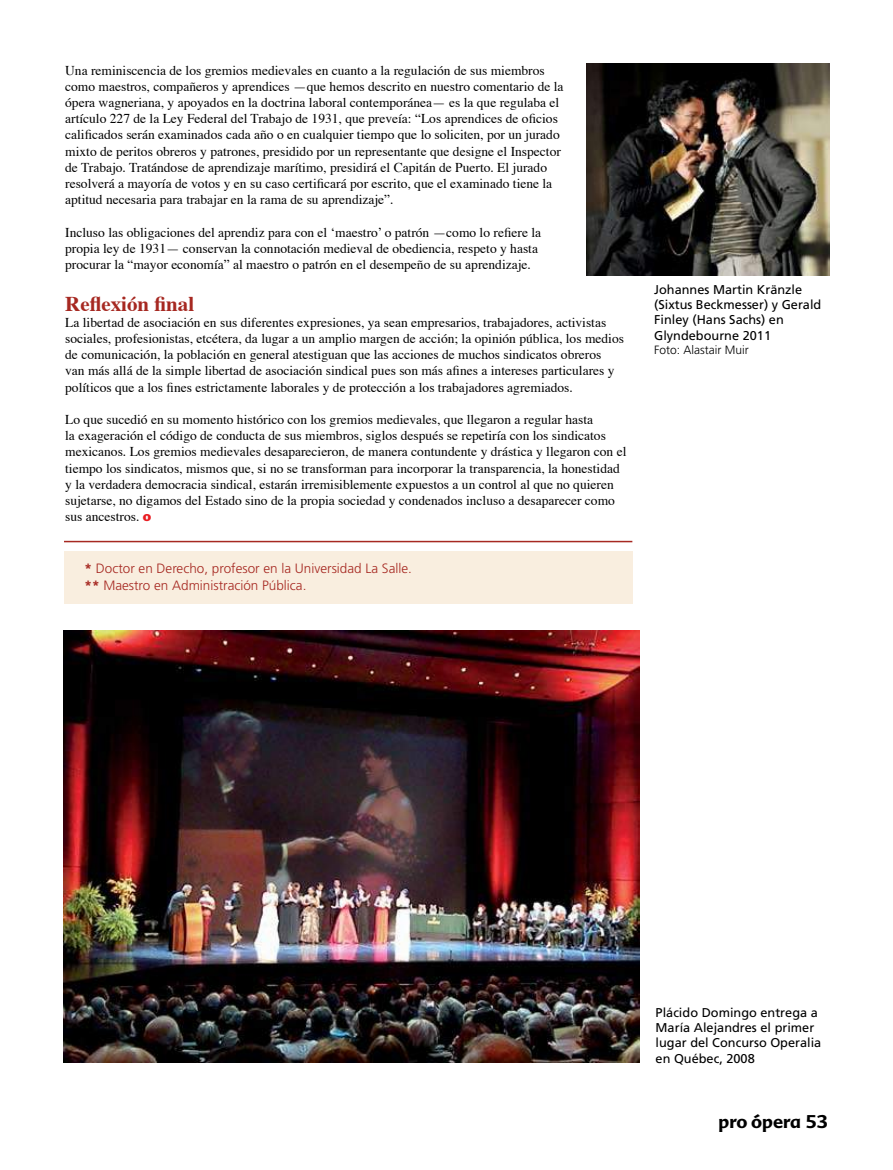
<style>
.page{position:relative;width:893px;height:1170px;background:#fff}
.page>*{position:absolute;margin:0;border:0;box-sizing:border-box;transform-origin:0 0}
.t1{font:700 21px "Times";color:#a62821}
.t2{font:700 18px "Advert";color:#000}
.t3{font:13.5px/16.2px "Times";color:#000}
.t4{font:300 13.5px/16.2px "Frutiger";color:#a62821}
.t5{font:12.75px/15.3px "Frutiger";color:#000}
.t6{font:300 12px "Frutiger";color:#000}
.s1{font-family:"Advert";font-weight:900;color:#e91c22}
.s2{font-weight:700}
</style>
<div class="page">
<div style="left:64px;top:551px;width:568px;height:53px;background:#f9eedf"></div>
<hr style="left:64px;top:540px;width:568px;height:2px;background:#a62821">
<img style="left:586px;top:64px;width:243px;height:211px">
<img style="left:64px;top:630px;width:576px;height:432px">
<p class="t3" style="left:65px;top:61px;width:500px">Una reminiscencia de los gremios medievales en cuanto a la regulación de sus miembros como maestros, compañeros y aprendices —que hemos descrito en nuestro comentario de la ópera wagneriana, y apoyados en la doctrina laboral contemporánea— es la que regulaba el artículo 227 de la Ley Federal del Trabajo de 1931, que preveía: “Los aprendices de oficios calificados serán examinados cada año o en cualquier tiempo que lo soliciten, por un jurado mixto de peritos obreros y patrones, presidido por un representante que designe el Inspector de Trabajo. Tratándose de aprendizaje marítimo, presidirá el Capitán de Puerto. El jurado resolverá a mayoría de votos y en su caso certificará por escrito, que el examinado tiene la aptitud necesaria para trabajar en la rama de su aprendizaje”.</p>
<p class="t3" style="left:65px;top:223px;width:477px">Incluso las obligaciones del aprendiz para con el ‘maestro’ o patrón —como lo refiere la propia ley de 1931— conservan la connotación medieval de obediencia, respeto y hasta procurar la “mayor economía” al maestro o patrón en el desempeño de su aprendizaje.</p>
<h1 class="t1" style="left:65px;top:283px;width:130px">Reflexión final</h1>
<p class="t3" style="left:65px;top:313px;width:560px">La libertad de asociación en sus diferentes expresiones, ya sean empresarios, trabajadores, activistas sociales, profesionistas, etcétera, da lugar a un amplio margen de acción; la opinión pública, los medios de comunicación, la población en general atestiguan que las acciones de muchos sindicatos obreros van más allá de la simple libertad de asociación sindical pues son más afines a intereses particulares y políticos que a los fines estrictamente laborales y de protección a los trabajadores agremiados.</p>
<p class="t3" style="left:65px;top:410px;width:563px">Lo que sucedió en su momento histórico con los gremios medievales, que llegaron a regular hasta<br>la exageración el código de conducta de sus miembros, siglos después se repetiría con los sindicatos mexicanos. Los gremios medievales desaparecieron, de manera contundente y drástica y llegaron con el tiempo los sindicatos, mismos que, si no se transforman para incorporar la transparencia, la honestidad y la verdadera democracia sindical, estarán irremisiblemente expuestos a un control al que no quieren sujetarse, no digamos del Estado sino de la propia sociedad y condenados incluso a desaparecer como sus ancestros. <span class="s1">o</span></p>
<p class="t4" style="left:85px;top:560px;width:329px"><span class="s2">*</span> Doctor en Derecho, profesor en la Universidad La Salle. <span class="s2">**</span> Maestro en Administración Pública.</p>
<p class="t5" style="left:654px;top:281px;width:169px">Johannes Martin Kränzle (Sixtus Beckmesser) y Gerald<br>Finley (Hans Sachs) en<br>Glyndebourne 2011</p>
<p class="t6" style="left:654px;top:343px;width:96px">Foto: Alastair Muir</p>
<p class="t5" style="left:656px;top:1004px;width:167px">Plácido Domingo entrega a<br>María Alejandres el primer lugar del Concurso Operalia en Québec, 2008</p>
<h2 class="t2" style="left:718px;top:1110px;width:111px">pro ópera 53</h2>
</div>
